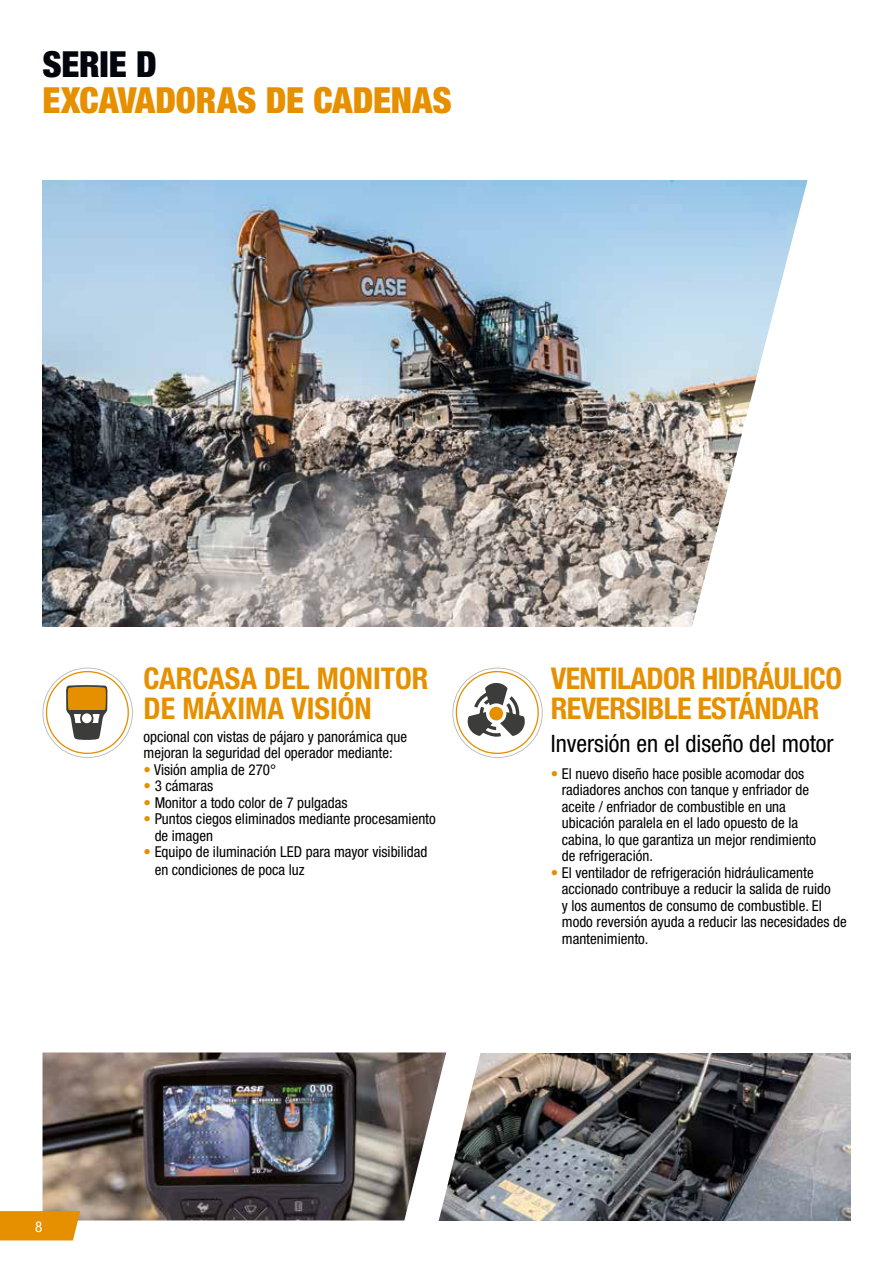
<style>
.page{position:relative;width:893px;height:1263px;background:#fff}
.page>*{position:absolute;margin:0;border:0;box-sizing:border-box;transform-origin:0 0}
.t1{font:900 condensed 36px "Helvetica Neue LT Std";letter-spacing:-.005em;color:#e69000}
.t2{font:900 condensed 36px "Helvetica Neue LT Std";letter-spacing:-.005em;color:#02060d}
.t3{font:700 condensed 30px/30px "Helvetica Neue LT Std";letter-spacing:-.02em;color:#e69000}
.t4{font:700 condensed 30px/30px "Helvetica Neue LT Std";color:#e69000}
.t5{font:condensed 24px "Helvetica Neue LT Std";color:#000}
.t6{font:condensed 15px/16.5px "Helvetica Neue LT Std";color:#000}
.t7{font:condensed 15px "Helvetica Neue LT Std";color:#fff}
.s1{color:#e69000}
</style>
<div class="page">
<img style="left:43px;top:180px;width:643px;height:447px">
<img style="left:483px;top:1053px;width:367px;height:168px">
<svg style="left:686px;top:180px;width:122px;height:447px"></svg>
<img style="left:43px;top:1052px;width:359px;height:168px">
<svg style="left:402px;top:1052px;width:81px;height:169px"></svg>
<svg style="left:0;top:1211px;width:80px;height:29px;background:#e6940a"></svg>
<svg style="left:43px;top:668px;width:90px;height:90px"></svg>
<svg style="left:452px;top:668px;width:91px;height:90px"></svg>
<div style="left:489px;top:707px;width:14px;height:13px;background:#e69000;border-radius:50%"></div>
<h1 class="t2" style="left:43px;top:42px;width:116px">SERIE D</h1>
<h1 class="t1" style="left:43px;top:78px;width:411px">EXCAVADORAS DE CADENAS</h1>
<h2 class="t4" style="left:144px;top:663px;width:286px">CARCASA DEL MONITOR<br>DE MÁXIMA VISIÓN</h2>
<p class="t6" style="left:144px;top:728px;width:265px">opcional con vistas de pájaro y panorámica que mejoran la seguridad del operador mediante:</p>
<p class="t6" style="left:144px;top:761px;width:134px"><span class="s1">•</span> Visión amplia de 270°</p>
<p class="t6" style="left:144px;top:778px;width:71px"><span class="s1">•</span> 3 cámaras</p>
<p class="t6" style="left:144px;top:794px;width:205px"><span class="s1">•</span> Monitor a todo color de 7 pulgadas</p>
<p class="t6" style="left:155px;top:811px;width:283px;text-indent:-11px"><span class="s1">•</span> Puntos ciegos eliminados mediante procesamiento de imagen</p>
<p class="t6" style="left:155px;top:843px;width:274px;line-height:18px;text-indent:-11px"><span class="s1">•</span> Equipo de iluminación LED para mayor visibilidad en condiciones de poca luz</p>
<p class="t7" style="left:35px;top:1218px;width:9px">8</p>
<h2 class="t3" style="left:551px;top:663px;width:293px">VENTILADOR HIDRÁULICO<br>REVERSIBLE ESTÁNDAR</h2>
<h3 class="t5" style="left:551px;top:729px;width:284px">Inversión en el diseño del motor</h3>
<p class="t6" style="left:562px;top:765px;width:256px;text-indent:-11px"><span class="s1">•</span> El nuevo diseño hace posible acomodar dos radiadores anchos con tanque y enfriador de aceite / enfriador de combustible en una ubicación paralela en el lado opuesto de la cabina, lo que garantiza un mejor rendimiento de refrigeración.</p>
<p class="t6" style="left:562px;top:864px;width:286px;text-indent:-11px"><span class="s1">•</span> El ventilador de refrigeración hidráulicamente accionado contribuye a reducir la salida de ruido<br>y los aumentos de consumo de combustible. El modo reversión ayuda a reducir las necesidades de mantenimiento.</p>
</div>
